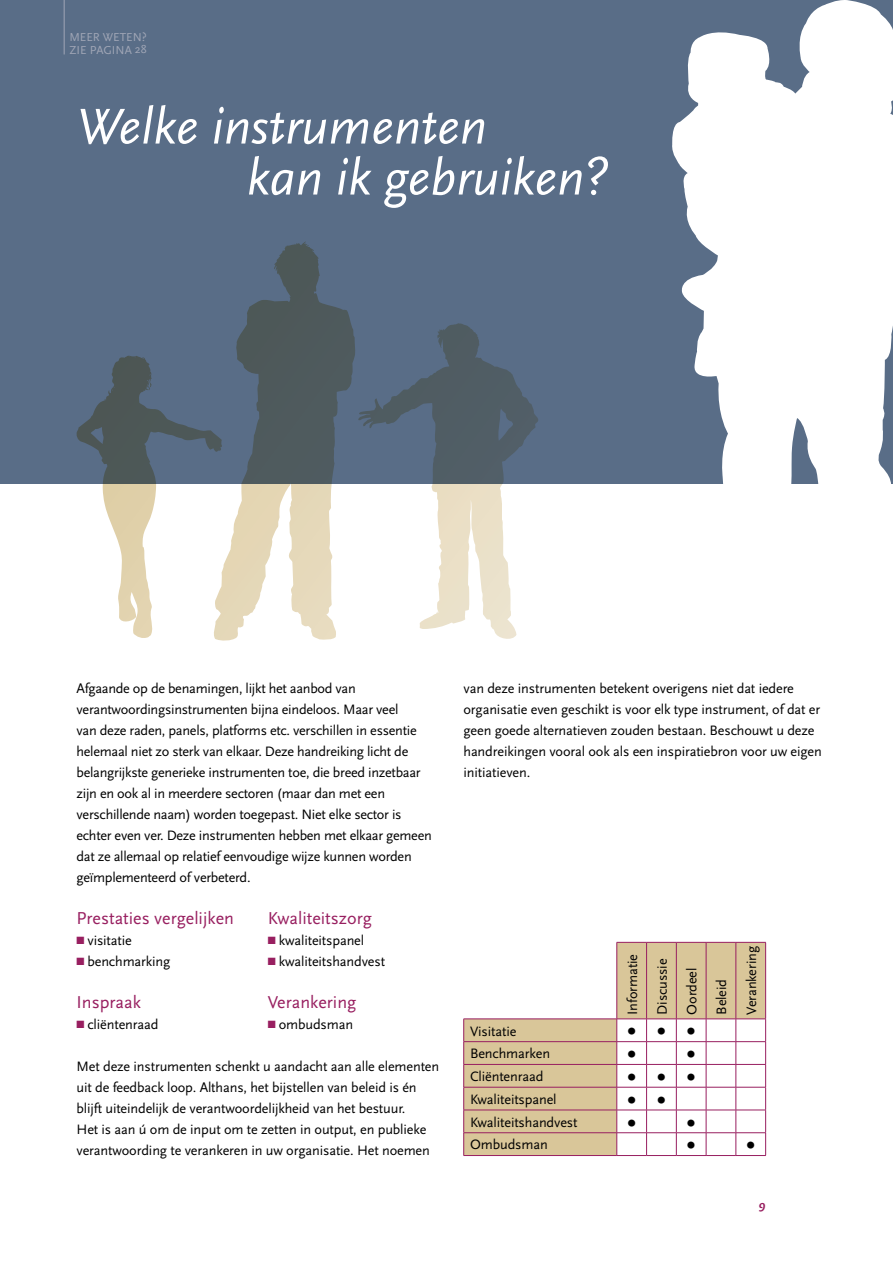
<style>
.page{position:relative;width:893px;height:1263px;background:#fff}
.page>*{position:absolute;margin:0;border:0;box-sizing:border-box;transform-origin:0 0}
.t1{font:italic 52.5px/51px "Scala Sans";color:#fff}
.t2{font:30px "Scala Sans";color:#000}
.t3{font:18px "Scala Sans";color:#981f60}
.t4{font:14.25px/21px "Scala Sans";letter-spacing:-.01em;color:#000}
.t5{font:italic 700 12.75px "Scala Sans";color:#981f60}
.t6{font:12px "Scala Sans";color:#a0a6b6}
.s1{color:#981f60}
</style>
<div class="page">
<div style="left:0;top:0;width:893px;height:483px;background:#596d87"></div>
<svg style="left:464px;top:942px;width:301px;height:213px;fill:#d9c699"></svg>
<hr style="left:617px;top:942px;width:30px;height:1px;background:#981f60">
<hr style="left:617px;top:942px;width:1px;height:77px;background:#981f60">
<svg style="left:647px;top:942px;width:29px;height:1px"></svg>
<hr style="left:646px;top:942px;width:1px;height:77px;background:#981f60">
<hr style="left:676px;top:942px;width:30px;height:1px;background:#981f60">
<hr style="left:676px;top:942px;width:1px;height:77px;background:#981f60">
<hr style="left:706px;top:942px;width:30px;height:1px;background:#981f60">
<hr style="left:706px;top:942px;width:1px;height:77px;background:#981f60">
<hr style="left:736px;top:942px;width:30px;height:1px;background:#981f60">
<hr style="left:736px;top:942px;width:1px;height:77px;background:#981f60">
<hr style="left:765px;top:942px;width:1px;height:77px;background:#981f60">
<hr style="left:463px;top:1019px;width:154px;height:1px;background:#981f60">
<hr style="left:617px;top:1019px;width:30px;height:1px;background:#981f60">
<hr style="left:676px;top:1019px;width:30px;height:1px;background:#981f60">
<hr style="left:706px;top:1019px;width:30px;height:1px;background:#981f60">
<hr style="left:736px;top:1019px;width:30px;height:1px;background:#981f60">
<hr style="left:463px;top:1041px;width:154px;height:1px;background:#981f60">
<hr style="left:617px;top:1041px;width:30px;height:1px;background:#981f60">
<hr style="left:676px;top:1041px;width:30px;height:1px;background:#981f60">
<hr style="left:706px;top:1041px;width:30px;height:1px;background:#981f60">
<hr style="left:736px;top:1041px;width:30px;height:1px;background:#981f60">
<hr style="left:463px;top:1064px;width:154px;height:1px;background:#981f60">
<hr style="left:617px;top:1064px;width:30px;height:1px;background:#981f60">
<hr style="left:676px;top:1064px;width:30px;height:1px;background:#981f60">
<hr style="left:706px;top:1064px;width:30px;height:1px;background:#981f60">
<hr style="left:736px;top:1064px;width:30px;height:1px;background:#981f60">
<hr style="left:463px;top:1087px;width:154px;height:1px;background:#981f60">
<hr style="left:617px;top:1087px;width:30px;height:1px;background:#981f60">
<hr style="left:676px;top:1087px;width:30px;height:1px;background:#981f60">
<hr style="left:706px;top:1087px;width:30px;height:1px;background:#981f60">
<hr style="left:736px;top:1087px;width:30px;height:1px;background:#981f60">
<hr style="left:463px;top:1110px;width:154px;height:1px;background:#981f60">
<hr style="left:617px;top:1110px;width:30px;height:1px;background:#981f60">
<hr style="left:676px;top:1110px;width:30px;height:1px;background:#981f60">
<hr style="left:706px;top:1110px;width:30px;height:1px;background:#981f60">
<hr style="left:736px;top:1110px;width:30px;height:1px;background:#981f60">
<hr style="left:463px;top:1132px;width:154px;height:1px;background:#981f60">
<svg style="left:463px;top:1019px;width:1px;height:136px"></svg>
<hr style="left:617px;top:1132px;width:30px;height:1px;background:#981f60">
<svg style="left:617px;top:1019px;width:1px;height:136px"></svg>
<hr style="left:676px;top:1132px;width:30px;height:1px;background:#981f60">
<hr style="left:706px;top:1132px;width:30px;height:1px;background:#981f60">
<svg style="left:706px;top:1019px;width:1px;height:136px"></svg>
<hr style="left:736px;top:1132px;width:30px;height:1px;background:#981f60">
<svg style="left:736px;top:1019px;width:1px;height:136px"></svg>
<svg style="left:765px;top:1019px;width:1px;height:136px"></svg>
<hr style="left:463px;top:1155px;width:154px;height:1px;background:#981f60">
<hr style="left:617px;top:1155px;width:30px;height:1px;background:#981f60">
<svg style="left:646px;top:1019px;width:31px;height:137px"></svg>
<hr style="left:676px;top:1155px;width:30px;height:1px;background:#981f60">
<hr style="left:706px;top:1155px;width:30px;height:1px;background:#981f60">
<hr style="left:736px;top:1155px;width:30px;height:1px;background:#981f60">
<svg style="left:671px;top:0;width:222px;height:484px;fill:#fff"></svg>
<svg style="left:216px;top:241px;width:140px;height:400px"></svg>
<svg style="left:358px;top:329px;width:180px;height:310px"></svg>
<svg style="left:75px;top:355px;width:147px;height:284px"></svg>
<hr style="left:64px;top:0;width:1px;height:54px;background:#a0a6b6">
<p class="t6" style="left:69px;top:30px;width:9px">meer</p>
<p class="t6" style="left:103px;top:30px;width:9px">weten</p>
<p class="t6" style="left:142px;top:30px;width:7px">?</p>
<p class="t6" style="left:69px;top:44px;width:28px">zie pagina</p>
<p class="t6" style="left:135px;top:42px;width:13px">28</p>
<h1 class="t1" style="left:247px;top:102px;width:364px;text-indent:-170px">Welke instrumenten<br>kan ik gebruiken?</h1>
<p class="t4" style="left:77px;top:678px;width:357px">Afgaande op de benamingen, lijkt het aanbod van verantwoordingsinstrumenten bijna eindeloos. Maar veel<br>van deze raden, panels, platforms etc. verschillen in essentie helemaal niet zo sterk van elkaar. Deze handreiking licht de belangrijkste generieke instrumenten toe, die breed inzetbaar zijn en ook al in meerdere sectoren (maar dan met een verschillende naam) worden toegepast. Niet elke sector is echter even ver. Deze instrumenten hebben met elkaar gemeen dat ze allemaal op relatief eenvoudige wijze kunnen worden geïmplementeerd of verbeterd.</p>
<p class="t3" style="left:77px;top:908px;width:159px">Prestaties vergelijken</p>
<p class="t3" style="left:268px;top:908px;width:106px">Kwaliteitszorg</p>
<p class="t4" style="left:77px;top:930px;width:57px"><span class="s1">■</span> visitatie</p>
<p class="t4" style="left:268px;top:930px;width:98px"><span class="s1">■</span> kwaliteitspanel</p>
<p class="t4" style="left:77px;top:951px;width:95px"><span class="s1">■</span> benchmarking</p>
<p class="t4" style="left:268px;top:951px;width:119px"><span class="s1">■</span> kwaliteitshandvest</p>
<p class="t3" style="left:77px;top:992px;width:66px">Inspraak</p>
<p class="t3" style="left:268px;top:992px;width:90px">Verankering</p>
<p class="t4" style="left:77px;top:1014px;width:83px"><span class="s1">■</span> cliëntenraad</p>
<p class="t4" style="left:268px;top:1014px;width:87px"><span class="s1">■</span> ombudsman</p>
<p class="t4" style="left:77px;top:1056px;width:364px">Met deze instrumenten schenkt u aandacht aan alle elementen uit de feedback loop. Althans, het bijstellen van beleid is én blijft uiteindelijk de verantwoordelijkheid van het bestuur.<br>Het is aan ú om de input om te zetten in output, en publieke verantwoording te verankeren in uw organisatie. Het noemen</p>
<p class="t4" style="left:463px;top:678px;width:360px">van deze instrumenten betekent overigens niet dat iedere organisatie even geschikt is voor elk type instrument, of dat er geen goede alternatieven zouden bestaan. Beschouwt u deze handreikingen vooral ook als een inspiratiebron voor uw eigen initiatieven.</p>
<p class="t4" style="left:618px;top:1015px;width:70px;line-height:29.7px;rotate:-90deg">Informatie<br>Discussie<br>Oordeel<br>Beleid<br>Verankering</p>
<p class="t4" style="left:470px;top:1021px;width:48px">Visitatie</p>
<h2 class="t2" style="left:626px;top:1012px;width:72px">•••</h2>
<p class="t4" style="left:470px;top:1043px;width:81px">Benchmarken</p>
<h2 class="t2" style="left:626px;top:1035px;width:72px">• •</h2>
<p class="t4" style="left:470px;top:1066px;width:75px">Cliëntenraad</p>
<h2 class="t2" style="left:626px;top:1058px;width:72px">•••</h2>
<p class="t4" style="left:470px;top:1089px;width:88px">Kwaliteitspanel</p>
<h2 class="t2" style="left:626px;top:1081px;width:42px">• •</h2>
<p class="t4" style="left:470px;top:1112px;width:109px">Kwaliteitshandvest</p>
<h2 class="t2" style="left:626px;top:1103px;width:72px">• •</h2>
<p class="t4" style="left:470px;top:1134px;width:79px">Ombudsman</p>
<h2 class="t2" style="left:686px;top:1126px;width:72px">• •</h2>
<p class="t5" style="left:758px;top:1197px;width:9px">9</p>
</div>
